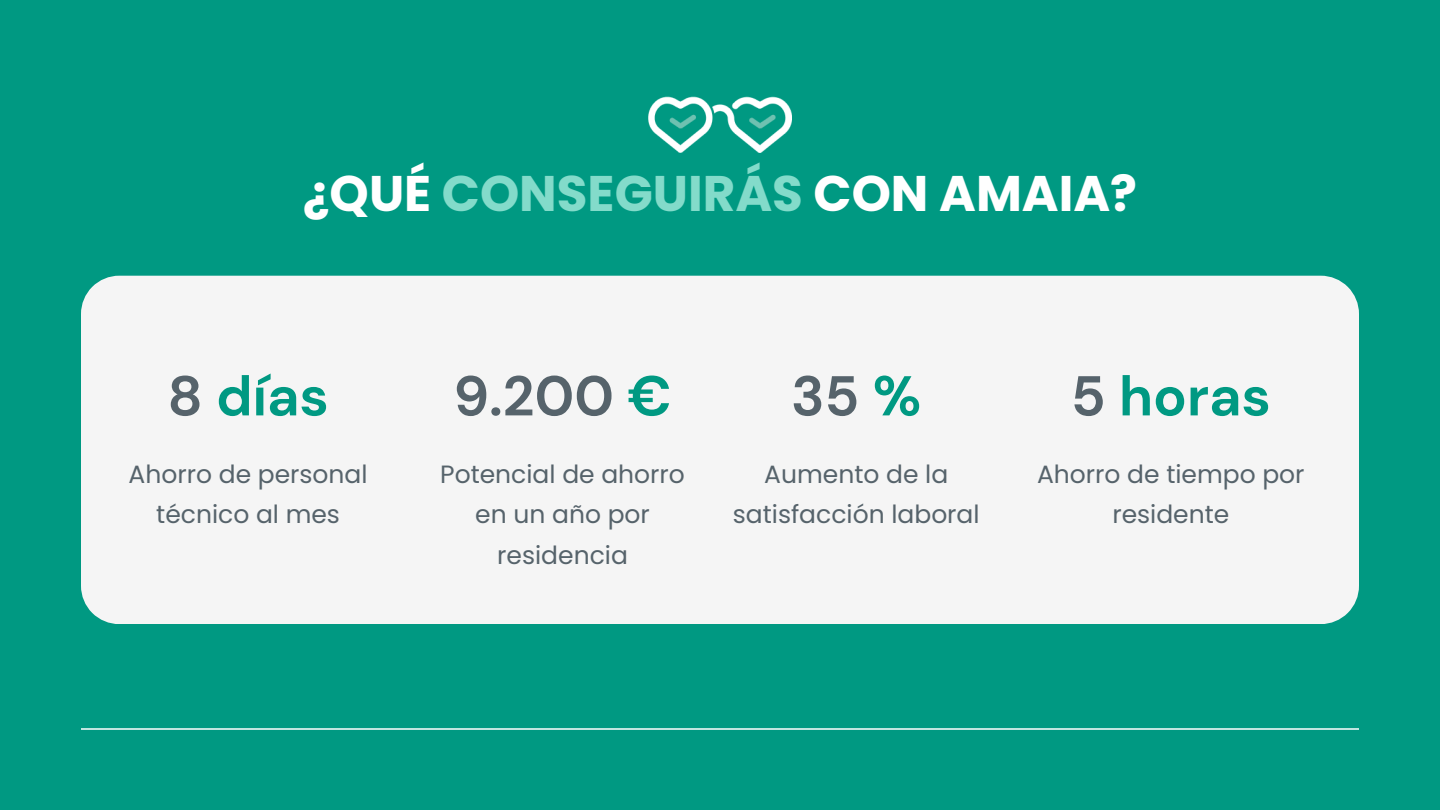
<style>
.page{position:relative;width:1440px;height:810px;background:#009982}
.page>*{position:absolute;margin:0;border:0;box-sizing:border-box;transform-origin:0 0}
.t1{font:700 56px "DM Sans";color:#009982}
.t2{font:700 56px "DM Sans";color:#56636b}
.t3{font:700 50px "Poppins";color:#fff}
.t4{font:25px/40.5px "Poppins";color:#56636b;text-align:center}
.s1{color:#83dbca}
.s2{color:#56636b}
.s3{color:#009982}
</style>
<div class="page">
<hr style="left:81px;top:728px;width:1278px;height:2px;background:#fff">
<img style="left:648px;top:97px;width:144px;height:55px">
<div style="left:81px;top:276px;width:1278px;height:348px;background:#f5f5f5"></div>
<h2 class="t3" style="left:303px;top:159px;width:836px">¿QUÉ <span class="s1">CONSEGUIRÁS</span> CON AMAIA?</h2>
<h1 class="t1" style="left:168px;top:360px;width:163px"><span class="s2">8</span> días</h1>
<p class="t2" style="left:454px;top:360px;width:219px">9.200 <span class="s3">€</span></p>
<h1 class="t2" style="left:791px;top:360px;width:132px">35 <span class="s3">%</span></h1>
<p class="t1" style="left:1071px;top:360px;width:201px"><span class="s2">5</span> horas</p>
<h1 class="t4" style="left:129px;top:454px;width:241px">Ahorro de personal técnico al mes</h1>
<p class="t4" style="left:440px;top:454px;width:246px">Potencial de ahorro en un año por residencia</p>
<h1 class="t4" style="left:733px;top:454px;width:248px">Aumento de la satisfacción laboral</h1>
<p class="t4" style="left:1037px;top:454px;width:269px">Ahorro de tiempo por residente</p>
</div>
